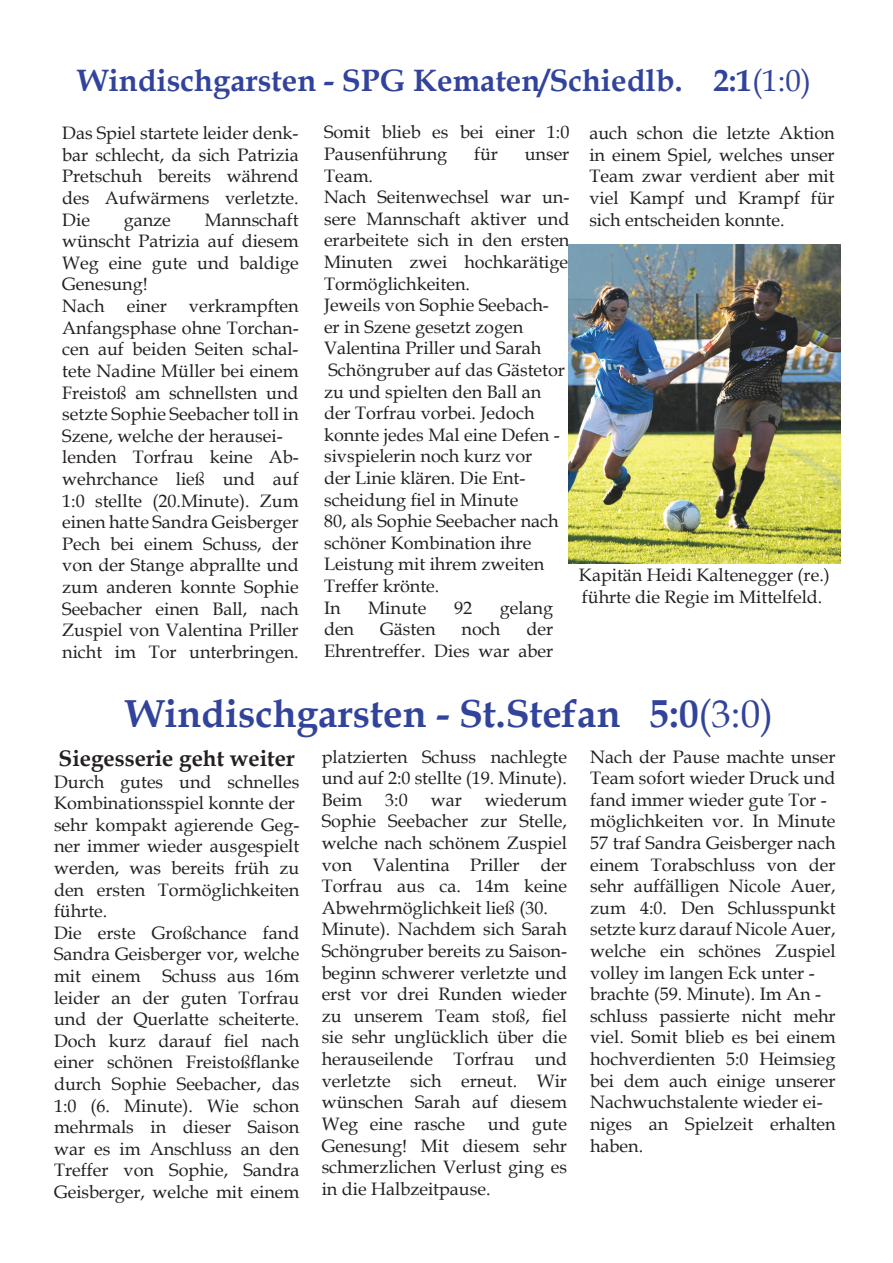
<style>
.page{position:relative;width:893px;height:1263px;background:#fff}
.page>*{position:absolute;margin:0;border:0;box-sizing:border-box;transform-origin:0 0}
.t1{font:700 39px "Book Antiqua";color:#32439b}
.t2{font:700 30.9px "Book Antiqua";color:#32439b}
.t3{font:700 22.5px "Book Antiqua";color:#231f20}
.t4{font:18px/21.6px "Book Antiqua";color:#231f20}
.s1{font-weight:400}
</style>
<div class="page">
<img style="left:568px;top:244px;width:272px;height:319px">
<h2 class="t2" style="left:78px;top:59px;width:735px">Windischgarsten - SPG Kematen/Schiedlb. 2:1<span class="s1">(1:0)</span></h2>
<p class="t4" style="left:62px;top:122px;width:238px;text-align:justify">Das Spiel startete leider denk&shy;bar schlecht, da sich Patrizia Pretschuh bereits während des Aufwärmens verletzte.<br>Die</p>
<p class="t4" style="left:324px;top:121px;width:247px">Somit blieb es bei einer 1:0<br>Pausenführung</p>
<p class="t4" style="left:589px;top:122px;width:247px;text-align:justify">auch schon die letzte Aktion in einem Spiel, welches unser Team zwar verdient aber mit viel Kampf und Krampf für sich entscheiden konnte.</p>
<p class="t4" style="left:474px;top:143px;width:25px">für</p>
<p class="t4" style="left:525px;top:143px;width:46px">unser</p>
<p class="t4" style="left:324px;top:164px;width:247px">Team.<br>Nach Seitenwechsel war un&shy;sere Mannschaft aktiver und erarbeitete sich in den ersten<br>Minuten zwei hochkarätige<br>Tormöglichkeiten.<br>Jeweils von Sophie Seebach-<br>er in Szene gesetzt zogen<br>Valentina Priller und Sarah<br>Schöngruber auf das Gästetor zu und spielten den Ball an der Torfrau vorbei. Jedoch konnte jedes Mal eine Defen - sivspielerin noch kurz vor<br>der Linie klären. Die Ent&shy;scheidung fiel in Minute<br>80, als Sophie Seebacher nach schöner Kombination ihre<br>Leistung mit ihrem zweiten<br>Treffer krönte.<br>In</p>
<p class="t4" style="left:62px;top:208px;width:238px;text-indent:142px">Mannschaft wünscht Patrizia auf diesem<br>Weg eine gute und baldige<br>Genesung!<br>Nach einer verkrampften<br>Anfangsphase ohne Torchan&shy;cen auf beiden Seiten schal&shy;tete Nadine Müller bei einem<br>Freistoß am schnellsten und setzte Sophie Seebacher toll in<br>Szene, welche der herausei&shy;lenden Torfrau keine Ab&shy;wehrchance ließ und auf<br>1:0 stellte (20.Minute). Zum einen hatte Sandra Geisberger<br>Pech bei einem Schuss, der von der Stange abprallte und zum anderen konnte Sophie<br>Seebacher einen Ball, nach<br>Zuspiel von Valentina Priller nicht im Tor unterbringen.</p>
<p class="t4" style="left:124px;top:208px;width:49px">ganze</p>
<p class="t4" style="left:579px;top:564px;width:252px">Kapitän Heidi Kaltenegger (re.) führte die Regie im Mittelfeld.</p>
<p class="t4" style="left:368px;top:596px;width:60px">Minute</p>
<p class="t4" style="left:454px;top:596px;width:19px">92</p>
<p class="t4" style="left:500px;top:596px;width:55px">gelang</p>
<p class="t4" style="left:324px;top:618px;width:231px;text-align:right">der<br>Ehrentreffer. Dies war aber</p>
<p class="t4" style="left:324px;top:618px;width:32px">den</p>
<p class="t4" style="left:380px;top:618px;width:57px">Gästen</p>
<p class="t4" style="left:462px;top:618px;width:40px">noch</p>
<h1 class="t1" style="left:125px;top:687px;width:649px">Windischgarsten - St.Stefan 5:0<span class="s1">(3:0)</span></h1>
<p class="t3" style="left:59px;top:743px;width:238px">Siegesserie geht weiter</p>
<p class="t4" style="left:54px;top:770px;width:247px">Durch gutes und schnelles<br>Kombinationsspiel konnte der sehr kompakt agierende Geg&shy;ner immer wieder ausgespielt werden, was bereits früh zu den ersten Tormöglichkeiten führte.<br>Die erste Großchance fand<br>Sandra Geisberger vor, welche mit einem Schuss aus 16m leider an der guten Torfrau und der Querlatte scheiterte.<br>Doch kurz darauf fiel nach einer schönen Freistoßflanke durch Sophie Seebacher, das<br>1:0 (6. Minute). Wie schon mehrmals in dieser Saison war es im Anschluss an den<br>Treffer von Sophie, Sandra<br>Geisberger, welche mit einem</p>
<p class="t4" style="left:322px;top:745px;width:247px;text-align:justify">platzierten Schuss nachlegte und auf 2:0 stellte (19. Minute).<br>Beim</p>
<p class="t4" style="left:322px;top:788px;width:247px;text-indent:163px">wiederum<br>Sophie Seebacher zur Stelle, welche nach schönem Zuspiel von Valentina Priller der<br>Torfrau aus ca. 14m keine<br>Abwehrmöglichkeit ließ (30.<br>Minute). Nachdem sich Sarah<br>Schöngruber bereits zu Saison&shy;beginn schwerer verletzte und erst vor drei Runden wieder zu unserem Team stoß, fiel sie sehr unglücklich über die herauseilende Torfrau und verletzte sich erneut. Wir wünschen Sarah auf diesem<br>Weg eine rasche</p>
<p class="t4" style="left:385px;top:788px;width:24px">3:0</p>
<p class="t4" style="left:431px;top:788px;width:33px">war</p>
<p class="t4" style="left:322px;top:1112px;width:247px;text-align:justify;text-indent:166px">und gute Genesung! Mit diesem sehr schmerzlichen Verlust ging es in die Halbzeitpause.</p>
<p class="t4" style="left:590px;top:745px;width:247px">Nach der Pause machte unser<br>Team sofort wieder Druck und fand immer wieder gute Tor - möglichkeiten vor. In Minute<br>57 traf Sandra Geisberger nach einem Torabschluss von der sehr auffälligen Nicole Auer, zum 4:0. Den Schlusspunkt setzte kurz darauf Nicole Auer, welche ein schönes Zuspiel volley im langen Eck unter - brachte (59. Minute). Im An - schluss passierte nicht mehr viel. Somit blieb es bei einem hochverdienten 5:0 Heimsieg bei dem auch einige unserer<br>Nachwuchstalente wieder ei&shy;niges an Spielzeit erhalten haben.</p>
</div>
